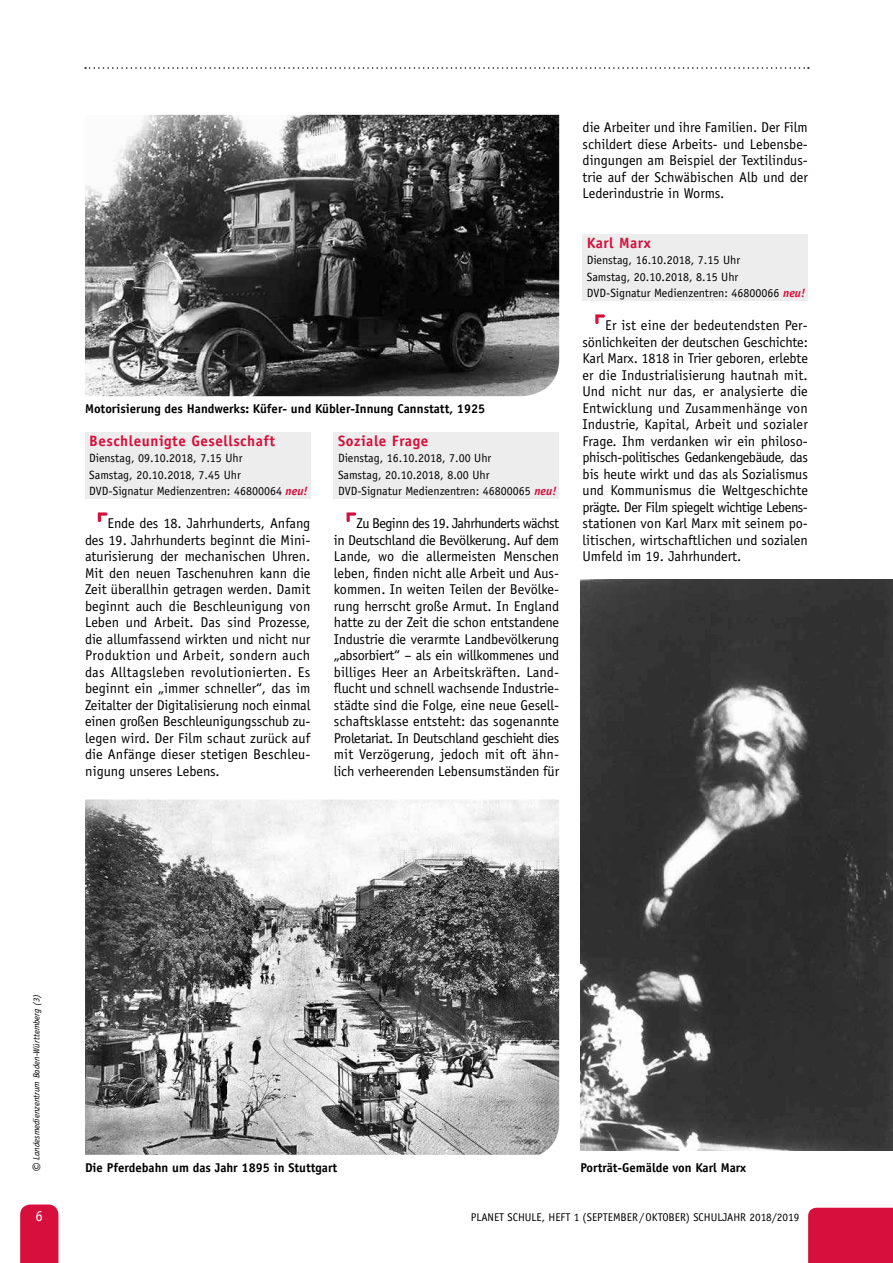
<style>
.page{position:relative;width:893px;height:1263px;background:#fff}
.page>*{position:absolute;margin:0;border:0;box-sizing:border-box;transform-origin:0 0}
.t1{font:700 15px "Officina Sans Std";letter-spacing:.035em;color:#d60f3c}
.t2{font:15px "Officina Sans Std";color:#fff}
.t3{font:14.25px/16.5px "Officina Sans Std";color:#000;text-align:justify}
.t4{font:700 12.75px "Officina Sans Std";color:#000}
.t5{font:12px/16.5px "Officina Sans Std";color:#000}
.t6{font:11.25px "Officina Sans Std";color:#000}
.t7{font:italic 9px "Officina Sans Std";color:#000}
.s1{font-weight:700;font-style:italic;color:#d60f3c}
.s2{font-size:16.5px}
</style>
<div class="page">
<svg style="left:85px;top:67px;width:724px;height:2px"></svg>
<div style="left:20px;top:1204px;width:38px;height:59px;background:#d60f3c"></div>
<div style="left:808px;top:1208px;width:85px;height:55px;background:#d60f3c"></div>
<div style="left:85px;top:432px;width:225px;height:18px;background:#ededed"></div>
<div style="left:85px;top:449px;width:225px;height:16px;background:#ededed"></div>
<div style="left:85px;top:465px;width:225px;height:17px;background:#ededed"></div>
<div style="left:85px;top:482px;width:225px;height:16px;background:#ededed"></div>
<svg style="left:98px;top:512px;width:9px;height:10px"></svg>
<div style="left:334px;top:432px;width:225px;height:18px;background:#ededed"></div>
<div style="left:334px;top:449px;width:225px;height:16px;background:#ededed"></div>
<div style="left:334px;top:465px;width:225px;height:17px;background:#ededed"></div>
<div style="left:334px;top:482px;width:225px;height:16px;background:#ededed"></div>
<svg style="left:347px;top:512px;width:9px;height:10px"></svg>
<div style="left:583px;top:234px;width:225px;height:18px;background:#ededed"></div>
<div style="left:583px;top:251px;width:225px;height:16px;background:#ededed"></div>
<div style="left:583px;top:267px;width:225px;height:17px;background:#ededed"></div>
<div style="left:583px;top:284px;width:225px;height:16px;background:#ededed"></div>
<svg style="left:595px;top:314px;width:10px;height:10px"></svg>
<img style="left:85px;top:115px;width:474px;height:281px">
<img style="left:85px;top:799px;width:474px;height:356px">
<img style="left:580px;top:579px;width:313px;height:571px">
<p class="t4" style="left:85px;top:400px;width:402px">Motorisierung des Handwerks: Küfer- und Kübler-Innung Cannstatt, 1925</p>
<p class="t1" style="left:89px;top:431px;width:187px">Beschleunigte Gesellschaft</p>
<p class="t5" style="left:89px;top:450px;width:220px">Dienstag, 09.10.2018, 7.15 Uhr<br>Samstag, 20.10.2018, 7.45 Uhr<br>DVD-Signatur Medienzentren: 46800064 <span class="s1">neu!</span></p>
<p class="t3" style="left:85px;top:515px;width:227px;text-indent:22px">Ende des 18. Jahrhunderts, Anfang des 19. Jahrhunderts beginnt die Mini&shy;aturisierung der mechanischen Uhren.<br>Mit den neuen Taschenuhren kann die Zeit überallhin getragen werden. Damit beginnt auch die Beschleunigung von Leben und Arbeit. Das sind Prozesse, die allumfassend wirkten und nicht nur Produktion und Arbeit, sondern auch das Alltagsleben revolutionierten. Es beginnt ein „immer schneller“, das im Zeitalter der Digitalisierung noch einmal einen großen Beschleunigungsschub zu&shy;legen wird. Der Film schaut zurück auf die Anfänge dieser stetigen Beschleu&shy;nigung unseres Lebens.</p>
<p class="t1" style="left:338px;top:431px;width:92px">Soziale Frage</p>
<p class="t5" style="left:338px;top:450px;width:220px">Dienstag, 16.10.2018, 7.00 Uhr<br>Samstag, 20.10.2018, 8.00 Uhr<br>DVD-Signatur Medienzentren: 46800065 <span class="s1">neu!</span></p>
<p class="t3" style="left:334px;top:515px;width:227px;text-indent:23px">Zu Beginn des 19. Jahrhunderts wächst in Deutschland die Bevölkerung. Auf dem Lande, wo die allermeisten Menschen leben, finden nicht alle Arbeit und Aus&shy;kommen. In weiten Teilen der Bevölke&shy;rung herrscht große Armut. In England hatte zu der Zeit die schon entstandene Industrie die verarmte Landbevölkerung „absorbiert“ – als ein willkommenes und billiges Heer an Arbeitskräften. Land&shy;flucht und schnell wachsende Industrie&shy;städte sind die Folge, eine neue Gesell&shy;schaftsklasse entsteht: das sogenannte Proletariat. In Deutschland geschieht dies mit Verzögerung, jedoch mit oft ähn&shy;lich verheerenden Lebensumständen für</p>
<p class="t3" style="left:583px;top:119px;width:227px">die Arbeiter und ihre Familien. Der Film schildert diese Arbeits- und Lebensbe&shy;dingungen am Beispiel der Textilindus&shy;trie auf der Schwäbischen Alb und der Lederindustrie in Worms.</p>
<p class="t1" style="left:587px;top:233px;width:65px">Karl Marx</p>
<p class="t5" style="left:587px;top:252px;width:220px">Dienstag, 16.10.2018, 7.15 Uhr<br>Samstag, 20.10.2018, 8.15 Uhr<br>DVD-Signatur Medienzentren: 46800066 <span class="s1">neu!</span></p>
<p class="t3" style="left:583px;top:317px;width:227px;text-indent:23px">Er ist eine der bedeutendsten Per&shy;sönlichkeiten der deutschen Geschichte:<br>Karl Marx. 1818 in Trier geboren, erlebte er die Industrialisierung hautnah mit.<br>Und nicht nur das, er analysierte die Entwicklung und Zusammenhänge von Industrie, Kapital, Arbeit und sozialer Frage. Ihm verdanken wir ein philoso&shy;phisch-politisches Gedankengebäude, das bis heute wirkt und das als Sozialismus und Kommunismus die Weltgeschichte prägte. Der Film spiegelt wichtige Lebens&shy;stationen von Karl Marx mit seinem po&shy;litischen, wirtschaftlichen und sozialen Umfeld im 19. Jahrhundert.</p>
<p class="t7" style="left:31px;top:1172px;width:180px;rotate:-90deg"><span class="s2">©</span> Landesmedienzentrum Baden-Württemberg (3)</p>
<p class="t4" style="left:85px;top:1159px;width:254px">Die Pferdebahn um das Jahr 1895 in Stuttgart</p>
<p class="t4" style="left:580px;top:1159px;width:167px">Porträt-Gemälde von Karl Marx</p>
<p class="t2" style="left:36px;top:1207px;width:9px">6</p>
<p class="t6" style="left:471px;top:1211px;width:330px">PLANET SCHULE, HEFT 1 (SEPTEMBER/OKTOBER) SCHULJAHR 2018/2019</p>
</div>
